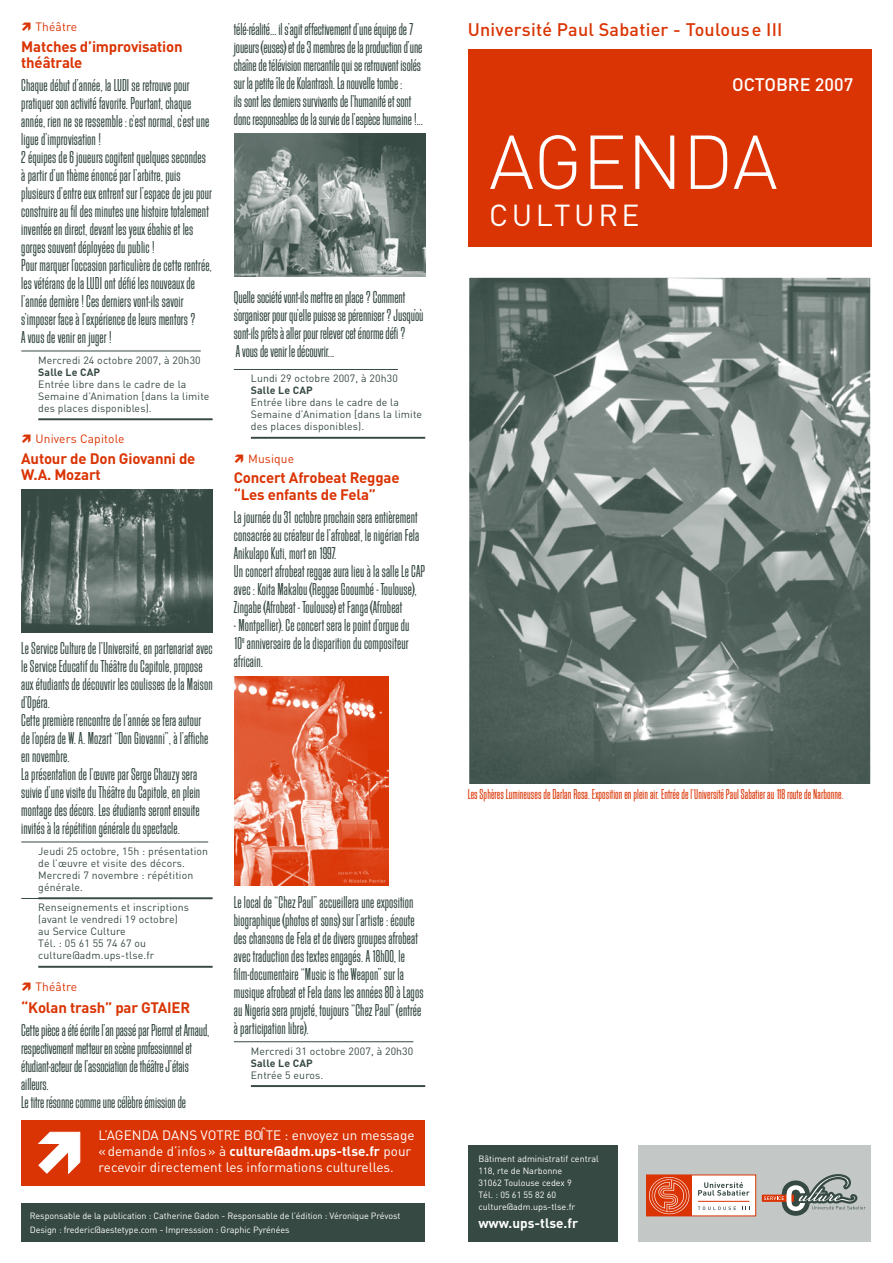
<style>
.page{position:relative;width:893px;height:1263px;background:#fff}
.page>*{position:absolute;margin:0;border:0;box-sizing:border-box;transform-origin:0 0}
.t1{font:300 75px "DIN";color:#fff}
.t2{font:30px "DIN";letter-spacing:.12em;color:#fff}
.t3{font:18px/18px "Block Gothic Light Extra Cond";letter-spacing:.005em;color:#364943}
.t4{font:500 18px "DIN";letter-spacing:.01em;color:#da3404}
.t5{font:500 18px "DIN";color:#fff}
.t6{font:700 15px/16.5px "DIN";letter-spacing:-.015em;color:#da3404}
.t7{font:15px "Block Gothic Light Extra Cond";letter-spacing:.005em;color:#da3404}
.t8{font:13.5px/16.2px "DIN";color:#fff}
.t9{font:700 13.5px "DIN";color:#fff}
.t10{font:12px "DIN";letter-spacing:.01em;color:#da3404}
.t11{font:10.5px/12px "DIN";letter-spacing:.01em;color:#364943}
.t12{font:700 10.5px "DIN";letter-spacing:.01em;color:#364943}
.t13{font:9px/12px "DIN";letter-spacing:-.01em;color:#fff}
.s1{font-weight:700}
</style>
<div class="page">
<div style="left:468px;top:1146px;width:149px;height:96px;background:#364943"></div>
<div style="left:639px;top:1146px;width:232px;height:96px;background:#c3c8c7"></div>
<div style="left:468px;top:49px;width:404px;height:198px;background:#da3404"></div>
<hr style="left:21px;top:351px;width:180px;height:1px;background:#364943">
<hr style="left:38px;top:418px;width:175px;height:2px;background:#364943">
<hr style="left:21px;top:842px;width:187px;height:1px;background:#364943">
<hr style="left:38px;top:897px;width:175px;height:2px;background:#364943">
<hr style="left:21px;top:898px;width:168px;height:1px;background:#364943">
<hr style="left:38px;top:966px;width:175px;height:2px;background:#364943">
<hr style="left:234px;top:369px;width:164px;height:1px;background:#364943">
<hr style="left:251px;top:437px;width:174px;height:2px;background:#364943">
<hr style="left:234px;top:1041px;width:179px;height:1px;background:#364943">
<hr style="left:251px;top:1085px;width:174px;height:2px;background:#364943">
<div style="left:21px;top:1203px;width:404px;height:39px;background:#364943"></div>
<div style="left:21px;top:1120px;width:404px;height:65px;background:#da3404"></div>
<div style="left:762px;top:1194px;width:32px;height:8px;background:#da3404"></div>
<svg style="left:764px;top:1174px;width:102px;height:42px"></svg>
<div style="left:646px;top:1175px;width:110px;height:41px;background:#fff"></div>
<svg style="left:646px;top:1175px;width:46px;height:41px;background:#df5128"></svg>
<svg style="left:698px;top:1182px;width:52px;height:13px"></svg>
<hr style="left:698px;top:1201px;width:51px;height:1px;background:#da3404">
<svg style="left:698px;top:1206px;width:38px;height:4px"></svg>
<svg style="left:742px;top:1206px;width:8px;height:4px"></svg>
<img style="left:471px;top:279px;width:398px;height:505px">
<div style="left:468px;top:276px;width:404px;height:515px;border:2px solid #fff"></div>
<img style="left:234px;top:676px;width:154px;height:210px">
<img style="left:21px;top:489px;width:191px;height:143px">
<img style="left:234px;top:133px;width:191px;height:143px">
<svg style="left:38px;top:1131px;width:43px;height:44px"></svg>
<p class="t10" style="left:35px;top:19px;width:43px">Théâtre</p>
<p class="t6" style="left:21px;top:37px;width:163px">Matches d’improvisation théâtrale</p>
<p class="t3" style="left:21px;top:76px;width:192px">Chaque début d’année, la LUDI se retrouve pour pratiquer son activité favorite. Pourtant, chaque année, rien ne se ressemble : c’est normal, c’est une ligue d’improvisation !<br>2 équipes de 6 joueurs cogitent quelques secondes à partir d’un thème énoncé par l’arbitre, puis plusieurs d’entre eux entrent sur l’espace de jeu pour construire au fil des minutes une histoire totalement inventée en direct, devant les yeux ébahis et les gorges souvent déployées du public !<br>Pour marquer l’occasion particulière de cette rentrée, les vétérans de la LUDI ont défié les nouveauxde l’année dernière ! Ces derniers vont-ils savoir s’imposer face à l’expérience de leurs mentors?<br>A vous de venir en juger !</p>
<p class="t11" style="left:38px;top:354px;width:164px">Mercredi 24 octobre 2007, à 20h30</p>
<p class="t12" style="left:38px;top:365px;width:63px">Salle Le CAP</p>
<p class="t11" style="left:38px;top:378px;width:173px">Entrée libre dans le cadre de la<br>Semaine d’Animation [dans la limite des places disponibles).</p>
<p class="t10" style="left:35px;top:431px;width:91px">Univers Capitole</p>
<p class="t6" style="left:21px;top:450px;width:176px">Autour de Don Giovanni de<br>W.A. Mozart</p>
<p class="t3" style="left:21px;top:639px;width:193px">Le Service Culture de l’Université, en partenariat avec le Service Educatif du Théâtre du Capitole, propose aux étudiants de découvrir les coulisses de la Maison d’Opéra.<br>Cette première rencontre de l’année se fera autour de l’opéra de W. A. Mozart “Don Giovanni”, à l’affiche en novembre.<br>La présentation de l’œuvre par Serge Chauzy sera suivie d’une visite du Théâtre du Capitole, en plein montage des décors. Les étudiants seront ensuite invités à la répétition générale du spectacle.</p>
<p class="t11" style="left:38px;top:845px;width:171px">Jeudi 25 octobre, 15h : présentation de l’œuvre et visite des décors.<br>Mercredi 7 novembre : répétition générale.</p>
<p class="t11" style="left:38px;top:901px;width:152px">Renseignements et inscriptions (avant le vendredi 19 octobre) au Service Culture<br>Tél. : 05 61 55 74 67 ou culture@adm.ups-tlse.fr</p>
<p class="t10" style="left:35px;top:979px;width:43px">Théâtre</p>
<p class="t6" style="left:21px;top:999px;width:171px">“Kolan trash” par GTAIER</p>
<p class="t3" style="left:21px;top:1020px;width:190px">Cette pièce a été écrite l’an passé par Pierrot et Arnaud, respectivement metteur en scène professionnel et étudiant-acteur de l’association de théâtre J’étais ailleurs.<br>Le titre résonne comme une célèbre émission de</p>
<p class="t3" style="left:234px;top:20px;width:191px">télé-réalité... il s’agit effectivement d’une équipe de 7 joueurs (euses) et de 3 membres de la production d’une chaîne de télévision mercantile qui se retrouvent isolés sur la petite île de Kolantrash. La nouvelle tombe :<br>ils sont les derniers survivants de l’humanité et sont donc responsables de la survie de l’espèce humaine !...</p>
<p class="t3" style="left:234px;top:287px;width:191px">Quelle société vont-ils mettre en place ? Comment s’organiser pour qu’elle puisse se pérenniser ? Jusqu’où sont-ils prêts à aller pour relever cet énorme défi ?<br>A vous de venir le découvrir...</p>
<p class="t11" style="left:251px;top:372px;width:148px">Lundi 29 octobre 2007, à 20h30</p>
<p class="t12" style="left:251px;top:384px;width:63px">Salle Le CAP</p>
<p class="t11" style="left:251px;top:396px;width:173px">Entrée libre dans le cadre de la<br>Semaine d’Animation [dans la limite des places disponibles).</p>
<p class="t10" style="left:248px;top:451px;width:48px">Musique</p>
<p class="t6" style="left:234px;top:469px;width:167px">Concert Afrobeat Reggae “Les enfants de Fela”</p>
<p class="t3" style="left:234px;top:507px;width:193px">La journée du 31 octobre prochain sera entièrement consacrée au créateur de l’afrobeat, le nigérian Fela Anikulapo Kuti, mort en 1997.<br>Un concert afrobeat reggae aura lieu à la salle Le CAP avec : Koita Makalou (Reggae Gooumbé - Toulouse), Zingabe (Afrobeat - Toulouse) et Fanga (Afrobeat</p>
<p class="t3" style="left:234px;top:615px;width:177px;text-align:justify">- Montpellier). Ce concert sera le point d’orgue du 10<sup>e</sup> anniversaire de la disparition du compositeur africain.</p>
<p class="t3" style="left:234px;top:893px;width:191px">Le local de “Chez Paul” accueillera une exposition biographique (photos et sons) sur l’artiste : écoute des chansons de Fela et de divers groupes afrobeat avec traduction des textes engagés. A 18h00, le film-documentaire “Music is the Weapon” sur la musique afrobeat et Fela dans les années 80 à Lagos au Nigeria sera projeté, toujours “Chez Paul” (entrée à participation libre).</p>
<p class="t11" style="left:251px;top:1045px;width:164px">Mercredi 31 octobre 2007, à 20h30</p>
<p class="t12" style="left:251px;top:1056px;width:63px">Salle Le CAP</p>
<p class="t11" style="left:251px;top:1069px;width:74px">Entrée 5 euros.</p>
<p class="t8" style="left:99px;top:1126px;width:317px">L’AGENDA DANS VOTRE BOÎTE : envoyez un message «demande d’infos» à <span class="s1">culture@adm.ups-tlse.fr</span> pour recevoir directement les informations culturelles.</p>
<p class="t13" style="left:30px;top:1209px;width:372px;line-height:13.5px">Responsable de la publication : Catherine Gadon - Responsable de l’édition : Véronique Prévost<br>Design : frederic@aestetype.com - Impresssion : Graphic Pyrénées</p>
<p class="t4" style="left:468px;top:18px;width:316px">Université Paul Sabatier - Toulouse III</p>
<p class="t5" style="left:732px;top:73px;width:123px">OCTOBRE 2007</p>
<h1 class="t1" style="left:489px;top:116px;width:290px">AGENDA</h1>
<h2 class="t2" style="left:489px;top:197px;width:152px">CULTURE</h2>
<p class="t7" style="left:468px;top:783px;width:377px">Les Sphères Lumineuses de Darlan Rosa. Exposition en plein air. Entrée de l’Université Paul Sabatier au 118 route de Narbonne.</p>
<p class="t13" style="left:478px;top:1153px;width:122px">Bâtiment administratif central<br>118, rte de Narbonne<br>31062 Toulouse cedex 9<br>Tél. : 05 61 55 82 60 culture@adm.ups-tlse.fr</p>
<p class="t9" style="left:478px;top:1214px;width:101px">www.ups-tlse.fr</p>
</div>
